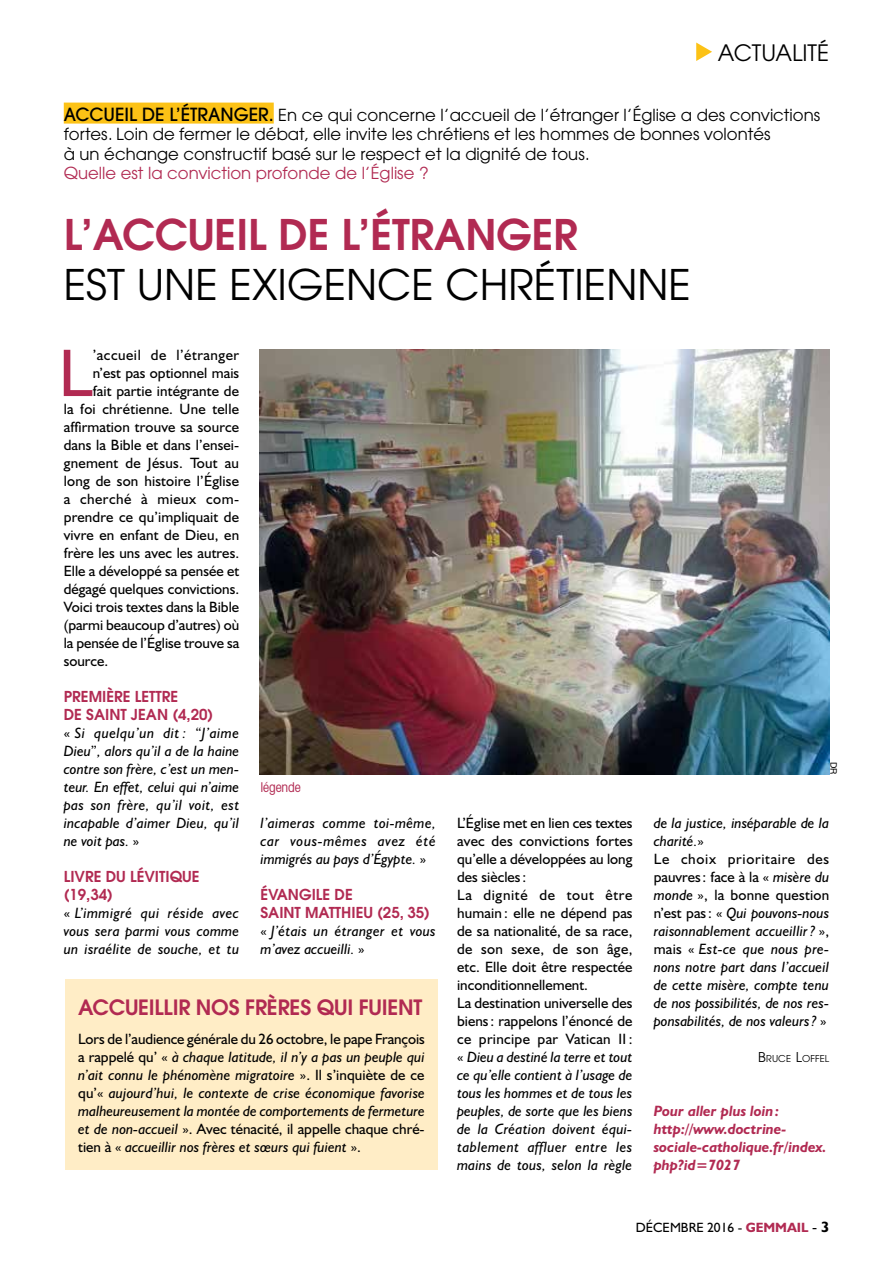
<style>
.page{position:relative;width:893px;height:1263px;background:#fff}
.page>*{position:absolute;margin:0;border:0;box-sizing:border-box;transform-origin:0 0}
.t1{font:67.65px "Humanist 521 BT";color:#b12a52}
.t2{font:42px "Avant Garde";color:#000}
.t3{font:600 42px "Avant Garde";color:#b12a52}
.t4{font:22.5px "Avant Garde";color:#000}
.t5{font:600 21px "Avant Garde";letter-spacing:-.01em;color:#b12a52}
.t6{font:16.5px/19.5px "Avant Garde";color:#000}
.t7{font:16.5px "Avant Garde";color:#b12a52}
.t8{font:italic 15px/18px "Humanist 521 BT";letter-spacing:.005em;color:#000;text-align:justify}
.t9{font:15px/18px "Humanist 521 BT";letter-spacing:.005em;color:#000}
.t10{font:600 15px/18px "Avant Garde";color:#b12a52}
.t11{font:italic 700 15px/18px "Humanist 521 BT";color:#b12a52}
.t12{font:15px "Humanist 521 BT";letter-spacing:.035em;color:#000}
.t13{font:13.5px "Humanist 521 BT";color:#000}
.t14{font:condensed 13.5px "Avant Garde";letter-spacing:-.01em;color:#b12a52}
.t15{font:9.45px "Avant Garde";letter-spacing:.01em;color:#000}
.t16{font:9px "Helvetica Neue";color:#000}
.s1{font-weight:500;font-size:18px}
.s2{font-style:normal}
.s3{font-family:"Farnham Display";font-weight:300;font-style:normal}
.s4{font-style:italic}
.s5{font-size:13.5px}
.s6{font-weight:700;color:#b12a52}
.s7{font-size:15px}
.s8{font-weight:700;font-size:15px}
</style>
<div class="page">
<svg style="left:696px;top:43px;width:16px;height:18px"></svg>
<div style="left:64px;top:103px;width:210px;height:21px;background:#fcc216"></div>
<img style="left:260px;top:350px;width:569px;height:424px">
<div style="left:65px;top:979px;width:372px;height:191px;background:#ffedc6"></div>
<h3 class="t4" style="left:718px;top:39px;width:113px">ACTUALITÉ</h3>
<p class="t6" style="left:64px;top:105px;width:758px"><span class="s1">ACCUEIL DE L’ÉTRANGER.</span> En ce qui concerne l’accueil de l’étranger l’Église a des convictions fortes. Loin de fermer le débat, elle invite les chrétiens et les hommes de bonnes volontés<br>à un échange constructif basé sur le respect et la dignité de tous.</p>
<p class="t7" style="left:64px;top:163px;width:366px">Quelle est la conviction profonde de l’Église ?</p>
<h2 class="t3" style="left:64px;top:208px;width:516px">L’ACCUEIL DE L’ÉTRANGER</h2>
<h2 class="t2" style="left:64px;top:259px;width:629px">EST UNE EXIGENCE CHRÉTIENNE</h2>
<h1 class="t1" style="left:59px;top:331px;width:36px">L</h1>
<p class="t12" style="left:93px;top:346px;width:148px">’accueil de l’étranger</p>
<p class="t9" style="left:93px;top:364px;width:148px">n’est pas optionnel mais</p>
<p class="t9" style="left:93px;top:382px;width:148px">fait partie intégrante de</p>
<p class="t9" style="left:64px;top:400px;width:177px">la foi chrétienne. Une telle</p>
<p class="t9" style="left:64px;top:418px;width:177px">affirmation trouve sa source</p>
<p class="t9" style="left:64px;top:436px;width:177px">dans la Bible et dans l’ensei-</p>
<p class="t9" style="left:64px;top:454px;width:177px">gnement de Jésus. Tout au</p>
<p class="t9" style="left:64px;top:472px;width:177px">long de son histoire l’Église</p>
<p class="t12" style="left:64px;top:490px;width:177px">a cherché à mieux com-</p>
<p class="t9" style="left:64px;top:508px;width:177px">prendre ce qu’impliquait de</p>
<p class="t9" style="left:64px;top:526px;width:177px">vivre en enfant de Dieu, en</p>
<p class="t9" style="left:64px;top:544px;width:177px">frère les uns avec les autres.</p>
<p class="t9" style="left:64px;top:562px;width:177px">Elle a développé sa pensée et</p>
<p class="t9" style="left:64px;top:580px;width:177px">dégagé quelques convictions.</p>
<p class="t9" style="left:64px;top:598px;width:177px">Voici trois textes dans la Bible</p>
<p class="t9" style="left:64px;top:616px;width:177px">(parmi beaucoup d’autres) où</p>
<p class="t9" style="left:64px;top:634px;width:177px">la pensée de l’Église trouve sa</p>
<p class="t9" style="left:64px;top:652px;width:46px">source.</p>
<p class="t10" style="left:64px;top:687px;width:151px">PREMIÈRE LETTRE<br>DE SAINT JEAN (4,20)</p>
<p class="t8" style="left:64px;top:724px;width:177px"><span class="s2">«</span> Si quelqu’un dit : <span class="s3">“</span>J’aime Dieu<span class="s3">”</span>, alors qu’il a de la haine contre son frère, c’est un men&shy;teur. En effet, celui qui n’aime pas son frère, qu’il voit, est incapable d’aimer Dieu, qu’il ne voit pas. <span class="s2">»</span></p>
<p class="t10" style="left:64px;top:867px;width:137px">LIVRE DU LÉVITIQUE (19,34)</p>
<p class="t8" style="left:64px;top:904px;width:177px"><span class="s2">«</span> L’immigré qui réside avec vous sera parmi vous comme un israélite de souche, et tu</p>
<p class="t14" style="left:260px;top:779px;width:42px">légende</p>
<p class="t8" style="left:260px;top:814px;width:177px">l’aimeras comme toi-même, car vous-mêmes avez été immigrés au pays d’Égypte. <span class="s2">»</span></p>
<p class="t10" style="left:260px;top:885px;width:171px">ÉVANGILE DE<br>SAINT MATTHIEU (25, 35)</p>
<p class="t8" style="left:260px;top:922px;width:177px"><span class="s2">«</span> J’étais un étranger et vous m’avez accueilli. <span class="s2">»</span></p>
<h3 class="t5" style="left:78px;top:994px;width:346px">ACCUEILLIR NOS FRÈRES QUI FUIENT</h3>
<p class="t8" style="left:78px;top:1030px;width:348px"><span class="s2">Lors de l’audience générale du 26 octobre, le pape François a rappelé qu’ «</span> à chaque latitude, il n’y a pas un peuple qui n’ait connu le phénomène migratoire <span class="s2">». Il s’inquiète de ce qu’«</span> aujourd’hui, le contexte de crise économique favorise malheureusement la montée de comportements de fermeture et de non-accueil <span class="s2">». Avec ténacité, il appelle chaque chré&shy;tien à «</span> accueillir nos frères et sœurs qui fuient <span class="s2">».</span></p>
<p class="t16" style="left:839px;top:761px;width:14px;rotate:90deg">DR</p>
<p class="t9" style="left:457px;top:814px;width:177px">L’Église met en lien ces textes avec des convictions fortes qu’elle a développées au long des siècles:<br>La dignité de tout être humain : elle ne dépend pas de sa nationalité, de sa race, de son sexe, de son âge, etc. Elle doit être respectée inconditionnellement.<br>La destination universelle des biens: rappelons l’énoncé de ce principe par Vatican II : « <span class="s4">Dieu a destiné la terre et tout ce qu’elle contient à l’usage de tous les hommes et de tous les peuples, de sorte que les biens de la Création doivent équi&shy;tablement affluer entre les mains de tous, selon la règle</span></p>
<p class="t8" style="left:654px;top:814px;width:177px;text-align:left">de la justice, inséparable de la charité.<span class="s2">»<br>Le choix prioritaire des pauvres: face à la «</span> misère du monde <span class="s2">», la bonne question n’est pas: «</span> Qui pouvons-nous raisonnablement accueillir? <span class="s2">», mais «</span> Est-ce que nous pre&shy;nons notre part dans l’accueil de cette misère, compte tenu de nos possibilités, de nos res&shy;ponsabilités, de nos valeurs? <span class="s2">»</span></p>
<p class="t15" style="left:758px;top:1053px;width:72px"><span class="s5">B</span>RUCE <span class="s5">L</span>OFFEL</p>
<p class="t11" style="left:654px;top:1102px;width:174px">Pour aller plus loin: http://www.doctrine&shy;sociale-catholique.fr/index. php?id=7027</p>
<p class="t13" style="left:636px;top:1219px;width:195px">décem bre 2016 - <span class="s6">GEMMAIL</span> <span class="s7">-</span> <span class="s8">3</span></p>
</div>
